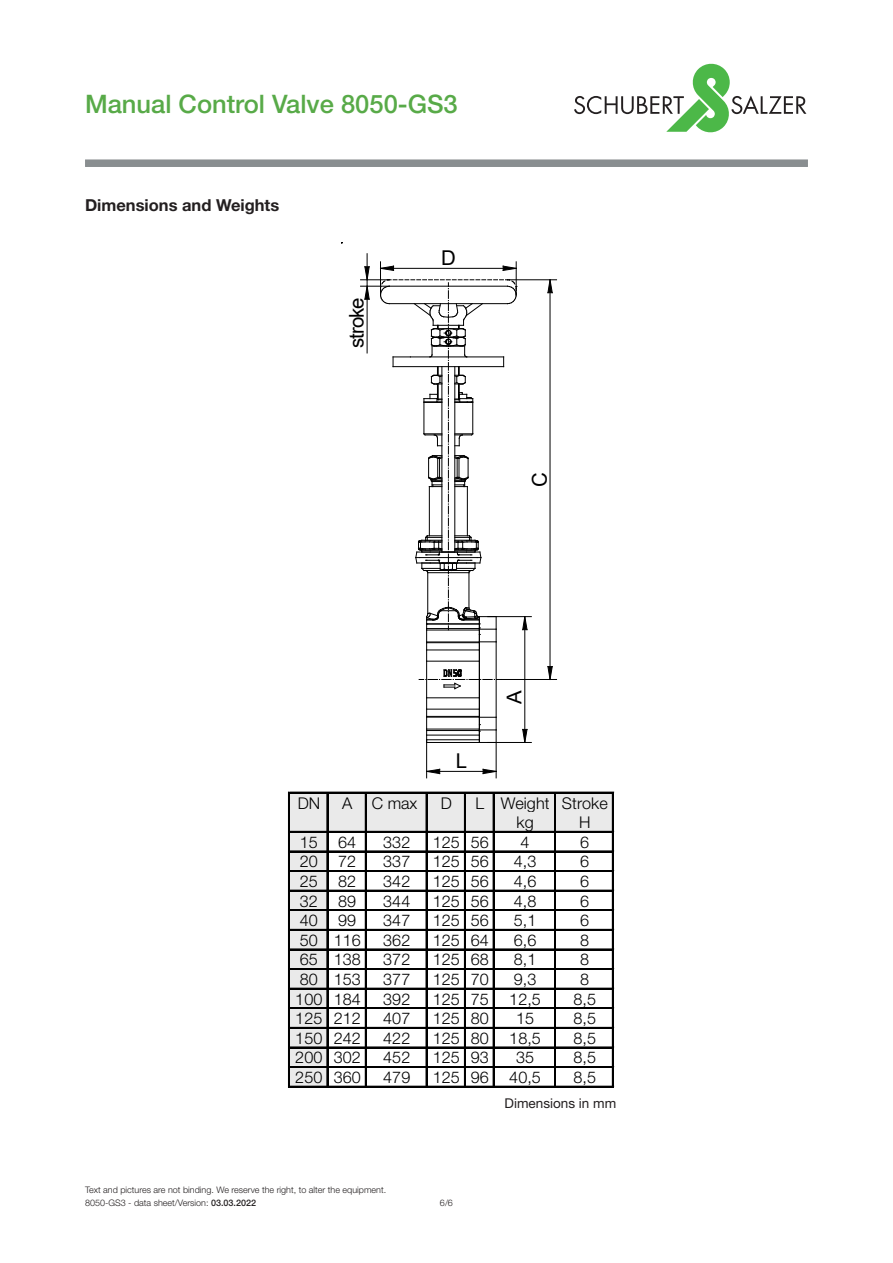
<style>
.page{position:relative;width:893px;height:1263px;background:#fff}
.page>*{position:absolute;margin:0;border:0;box-sizing:border-box;transform-origin:0 0}
.t1{font:500 25.5px "Helvetica Neue LT Std";color:#58aa48}
.t2{font:20.4px "Arial";letter-spacing:-.05em;color:#000}
.Überschrift{font:700 16.5px "Helvetica Neue LT Std";color:#231f20}
.t3{font:300 16.2px/19.6px "Helvetica Neue LT Std";letter-spacing:.005em;color:#000}
.Text{font:13.5px "Helvetica Neue LT Std";color:#231f20}
.Text-2{font:300 9px "Helvetica Neue LT Std";color:#231f20}
.s1{font-weight:500}
</style>
<div class="page">
<div style="left:85px;top:159px;width:723px;height:8px;background:#898e90;border:2px solid #898e90"></div>
<svg style="left:574px;top:64px;width:232px;height:68px"></svg>
<div style="left:290px;top:793px;width:323px;height:39px;background:#eaeaea"></div>
<div style="left:290px;top:832px;width:38px;height:255px;background:#eaeaea"></div>
<hr style="left:288px;top:792px;width:2px;height:295px;background:#000">
<hr style="left:327px;top:793px;width:1px;height:294px;background:#000">
<hr style="left:365px;top:793px;width:2px;height:294px;background:#000">
<hr style="left:426px;top:793px;width:1px;height:294px;background:#000">
<hr style="left:464px;top:793px;width:2px;height:294px;background:#000">
<hr style="left:493px;top:793px;width:1px;height:294px;background:#000">
<hr style="left:555px;top:793px;width:1px;height:294px;background:#000">
<hr style="left:612px;top:793px;width:2px;height:294px;background:#000">
<hr style="left:290px;top:792px;width:324px;height:1px;background:#000">
<hr style="left:290px;top:831px;width:324px;height:1px;background:#000">
<hr style="left:290px;top:851px;width:324px;height:1px;background:#000">
<hr style="left:290px;top:870px;width:324px;height:2px;background:#000">
<hr style="left:290px;top:890px;width:324px;height:1px;background:#000">
<hr style="left:290px;top:909px;width:324px;height:1px;background:#000">
<hr style="left:290px;top:910px;width:324px;height:1px;background:#000">
<hr style="left:290px;top:929px;width:324px;height:2px;background:#000">
<hr style="left:290px;top:949px;width:324px;height:1px;background:#000">
<hr style="left:290px;top:968px;width:324px;height:2px;background:#000">
<hr style="left:290px;top:988px;width:324px;height:1px;background:#000">
<hr style="left:290px;top:1007px;width:324px;height:1px;background:#000">
<hr style="left:290px;top:1008px;width:324px;height:1px;background:#000">
<hr style="left:290px;top:1027px;width:324px;height:2px;background:#000">
<hr style="left:290px;top:1047px;width:324px;height:1px;background:#000">
<hr style="left:290px;top:1066px;width:324px;height:2px;background:#000">
<hr style="left:290px;top:1086px;width:324px;height:1px;background:#000">
<svg style="left:341px;top:242px;width:217px;height:537px"></svg>
<hr style="left:426px;top:740px;width:1px;height:38px;background:#000">
<hr style="left:496px;top:742px;width:1px;height:36px;background:#000">
<svg style="left:426px;top:769px;width:14px;height:5px"></svg>
<svg style="left:483px;top:769px;width:13px;height:5px"></svg>
<hr style="left:427px;top:771px;width:69px;height:1px;background:#000">
<hr style="left:488px;top:742px;width:43px;height:1px;background:#000">
<hr style="left:488px;top:616px;width:43px;height:1px;background:#000">
<svg style="left:522px;top:729px;width:5px;height:13px"></svg>
<hr style="left:525px;top:617px;width:1px;height:125px;background:#000">
<hr style="left:496px;top:642px;width:1px;height:75px;background:#000">
<hr style="left:427px;top:729px;width:52px;height:1px;background:#000">
<hr style="left:427px;top:730px;width:52px;height:1px;background:#000">
<hr style="left:427px;top:716px;width:52px;height:1px;background:#000">
<hr style="left:426px;top:661px;width:1px;height:37px;background:#000">
<hr style="left:427px;top:742px;width:52px;height:1px;background:#000">
<hr style="left:427px;top:717px;width:52px;height:1px;background:#000">
<svg style="left:426px;top:698px;width:1px;height:42px"></svg>
<svg style="left:479px;top:698px;width:18px;height:45px"></svg>
<hr style="left:479px;top:661px;width:1px;height:37px;background:#000">
<hr style="left:427px;top:697px;width:52px;height:1px;background:#000">
<hr style="left:427px;top:661px;width:52px;height:1px;background:#000">
<hr style="left:427px;top:709px;width:52px;height:1px;background:#000">
<hr style="left:427px;top:735px;width:52px;height:1px;background:#000">
<hr style="left:427px;top:739px;width:52px;height:1px;background:#000">
<svg style="left:419px;top:669px;width:82px;height:20px"></svg>
<hr style="left:380px;top:262px;width:1px;height:33px;background:#000">
<hr style="left:516px;top:262px;width:1px;height:33px;background:#000">
<hr style="left:367px;top:254px;width:1px;height:99px;background:#000">
<hr style="left:501px;top:679px;width:55px;height:1px;background:#000">
<hr style="left:507px;top:279px;width:49px;height:1px;background:#000">
<svg style="left:548px;top:666px;width:4px;height:13px"></svg>
<svg style="left:548px;top:279px;width:4px;height:14px"></svg>
<hr style="left:550px;top:280px;width:1px;height:399px;background:#000">
<svg style="left:361px;top:266px;width:166px;height:395px"></svg>
<p class="t1" style="left:85px;top:89px;width:374px">Manual Control Valve 8050-GS3</p>
<p class="Überschrift" style="left:85px;top:195px;width:196px">Dimensions and Weights</p>
<p class="t2" style="left:343px;top:348px;width:52px;rotate:-90deg">stroke</p>
<p class="t2" style="left:441px;top:244px;width:16px">D</p>
<p class="t2" style="left:526px;top:487px;width:16px;rotate:-90deg">C</p>
<p class="t2" style="left:456px;top:747px;width:13px">L</p>
<p class="t2" style="left:500px;top:704px;width:15px;rotate:-90deg">A</p>
<p class="t3" style="left:298px;top:793px;width:24px">DN</p>
<p class="t3" style="left:342px;top:793px;width:77px">A C max</p>
<p class="t3" style="left:441px;top:793px;width:13px">D</p>
<p class="t3" style="left:517px;top:793px;width:93px;text-indent:-41px">L Weight Stroke kg</p>
<p class="t3" style="left:579px;top:812px;width:13px">H</p>
<p class="t3" style="left:300px;top:832px;width:20px">15</p>
<p class="t3" style="left:338px;top:832px;width:20px">64</p>
<p class="t3" style="left:383px;top:832px;width:29px">332</p>
<p class="t3" style="left:433px;top:832px;width:58px">125 56</p>
<p class="t3" style="left:521px;top:832px;width:11px">4</p>
<p class="t3" style="left:580px;top:832px;width:11px">6</p>
<p class="t3" style="left:300px;top:851px;width:20px">20</p>
<p class="t3" style="left:338px;top:851px;width:20px">72</p>
<p class="t3" style="left:383px;top:851px;width:29px">337</p>
<p class="t3" style="left:433px;top:851px;width:58px">125 56</p>
<p class="t3" style="left:514px;top:851px;width:24px">4,3</p>
<p class="t3" style="left:580px;top:851px;width:11px">6</p>
<p class="t3" style="left:300px;top:871px;width:20px">25</p>
<p class="t3" style="left:338px;top:871px;width:20px">82</p>
<p class="t3" style="left:383px;top:871px;width:29px">342</p>
<p class="t3" style="left:433px;top:871px;width:58px">125 56</p>
<p class="t3" style="left:514px;top:871px;width:24px">4,6</p>
<p class="t3" style="left:580px;top:871px;width:11px">6</p>
<p class="t3" style="left:300px;top:891px;width:20px">32</p>
<p class="t3" style="left:338px;top:891px;width:20px">89</p>
<p class="t3" style="left:383px;top:891px;width:29px">344</p>
<p class="t3" style="left:433px;top:891px;width:58px">125 56</p>
<p class="t3" style="left:514px;top:891px;width:24px">4,8</p>
<p class="t3" style="left:580px;top:891px;width:11px">6</p>
<p class="t3" style="left:300px;top:910px;width:20px">40</p>
<p class="t3" style="left:338px;top:910px;width:20px">99</p>
<p class="t3" style="left:383px;top:910px;width:29px">347</p>
<p class="t3" style="left:433px;top:910px;width:58px">125 56</p>
<p class="t3" style="left:514px;top:910px;width:24px">5,1</p>
<p class="t3" style="left:580px;top:910px;width:11px">6</p>
<p class="t3" style="left:300px;top:930px;width:63px">50 116</p>
<p class="t3" style="left:383px;top:930px;width:29px">362</p>
<p class="t3" style="left:433px;top:930px;width:58px">125 64</p>
<p class="t3" style="left:514px;top:930px;width:24px">6,6</p>
<p class="t3" style="left:580px;top:930px;width:11px">8</p>
<p class="t3" style="left:300px;top:949px;width:63px">65 138</p>
<p class="t3" style="left:383px;top:949px;width:29px">372</p>
<p class="t3" style="left:433px;top:949px;width:58px">125 68</p>
<p class="t3" style="left:514px;top:949px;width:24px">8,1</p>
<p class="t3" style="left:580px;top:949px;width:11px">8</p>
<p class="t3" style="left:300px;top:969px;width:63px">80 153</p>
<p class="t3" style="left:383px;top:969px;width:29px">377</p>
<p class="t3" style="left:433px;top:969px;width:58px">125 70</p>
<p class="t3" style="left:514px;top:969px;width:24px">9,3</p>
<p class="t3" style="left:580px;top:969px;width:11px">8</p>
<p class="t3" style="left:295px;top:989px;width:67px">100 184</p>
<p class="t3" style="left:383px;top:989px;width:29px">392</p>
<p class="t3" style="left:433px;top:989px;width:58px">125 75</p>
<p class="t3" style="left:509px;top:989px;width:33px">12,5</p>
<p class="t3" style="left:573px;top:989px;width:24px">8,5</p>
<p class="t3" style="left:295px;top:1008px;width:67px">125 212</p>
<p class="t3" style="left:383px;top:1008px;width:29px">407</p>
<p class="t3" style="left:433px;top:1008px;width:58px">125 80</p>
<p class="t3" style="left:516px;top:1008px;width:20px">15</p>
<p class="t3" style="left:573px;top:1008px;width:24px">8,5</p>
<p class="t3" style="left:295px;top:1028px;width:67px">150 242</p>
<p class="t3" style="left:383px;top:1028px;width:29px">422</p>
<p class="t3" style="left:433px;top:1028px;width:58px">125 80</p>
<p class="t3" style="left:509px;top:1028px;width:33px">18,5</p>
<p class="t3" style="left:573px;top:1028px;width:24px">8,5</p>
<p class="t3" style="left:295px;top:1047px;width:67px">200 302</p>
<p class="t3" style="left:383px;top:1047px;width:29px">452</p>
<p class="t3" style="left:433px;top:1047px;width:58px">125 93</p>
<p class="t3" style="left:516px;top:1047px;width:20px">35</p>
<p class="t3" style="left:573px;top:1047px;width:24px">8,5</p>
<p class="t3" style="left:295px;top:1067px;width:67px">250 360</p>
<p class="t3" style="left:383px;top:1067px;width:29px">479</p>
<p class="t3" style="left:433px;top:1067px;width:58px">125 96</p>
<p class="t3" style="left:509px;top:1067px;width:33px">40,5</p>
<p class="t3" style="left:573px;top:1067px;width:24px">8,5</p>
<p class="Text" style="left:505px;top:1095px;width:113px">Dimensions in mm</p>
<p class="Text-2" style="left:85px;top:1184px;width:303px">Text and pictures are not binding. We reserve the right, to alter the equipment.</p>
<p class="Text-2" style="left:85px;top:1197px;width:173px">8050-GS3 - data sheet/Version: <span class="s1">03.03.2022</span></p>
<p class="Text-2" style="left:440px;top:1197px;width:15px">6/6</p>
</div>
